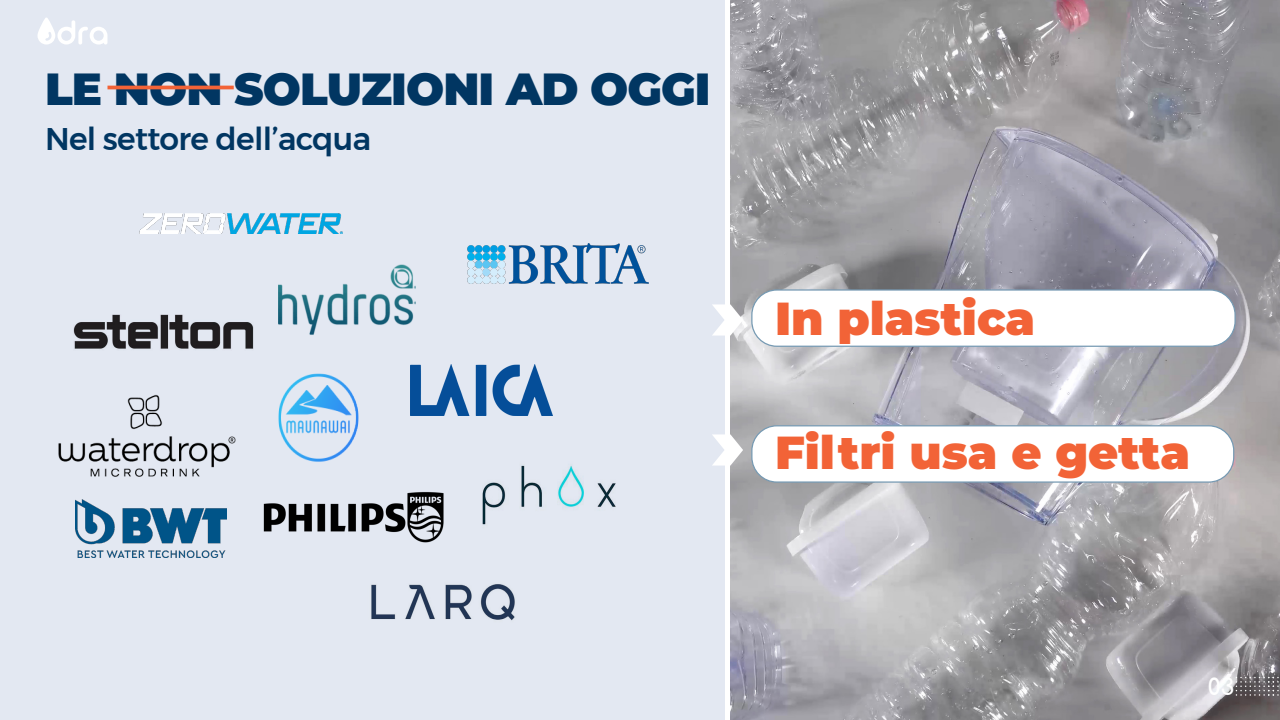
<style>
.page{position:relative;width:1280px;height:720px;background:#e3e8f2}
.page>*{position:absolute;margin:0;border:0;box-sizing:border-box;transform-origin:0 0}
.t1{font:900 46.25px "Montserrat";color:#f26337}
.t2{font:900 45px "Montserrat";letter-spacing:-.02em;color:#013662}
.t3{font:500 31.25px "Gontserrat";letter-spacing:-.02em;color:#013662}
.t4{font:700 22.5px "Comfortaa";color:#fff}
</style>
<div class="page">
<img style="left:730px;top:0;width:550px;height:720px">
<div style="left:752px;top:290px;width:483px;height:56px;background:#fff;border-radius:25px"></div>
<div style="left:751px;top:289px;width:485px;height:58px;border:1px solid #769ab3;border-radius:25px"></div>
<div style="left:752px;top:426px;width:482px;height:56px;background:#fff;border-radius:25px"></div>
<div style="left:751px;top:425px;width:483px;height:58px;border:1px solid #769ab3;border-radius:25px"></div>
<svg style="left:37px;top:17px;width:70px;height:28px"></svg>
<img style="left:371px;top:584px;width:144px;height:37px">
<img style="left:58px;top:394px;width:178px;height:83px">
<img style="left:76px;top:499px;width:150px;height:58px">
<svg style="left:1236px;top:677px;width:43px;height:19px"></svg>
<img style="left:278px;top:264px;width:137px;height:71px">
<img style="left:482px;top:465px;width:133px;height:60px">
<img style="left:74px;top:314px;width:180px;height:35px">
<img style="left:263px;top:492px;width:181px;height:51px">
<img style="left:411px;top:365px;width:142px;height:50px">
<img style="left:468px;top:243px;width:181px;height:41px">
<img style="left:278px;top:373px;width:81px;height:89px">
<img style="left:139px;top:214px;width:203px;height:20px">
<hr style="left:108px;top:86px;width:126px;height:3px;background:#f26337">
<div style="left:725px;top:0;width:5px;height:720px;background:#fff"></div>
<svg style="left:712px;top:304px;width:31px;height:32px"></svg>
<svg style="left:712px;top:434px;width:31px;height:32px"></svg>
<p class="t2" style="left:45px;top:59px;width:667px">LE NON SOLUZIONI AD OGGI</p>
<p class="t3" style="left:45px;top:115px;width:328px">Nel settore dell’acqua</p>
<p class="t1" style="left:775px;top:288px;width:262px">In plastica</p>
<p class="t1" style="left:775px;top:422px;width:417px">Filtri usa e getta</p>
<p class="t4" style="left:1208px;top:666px;width:28px">03</p>
</div>
